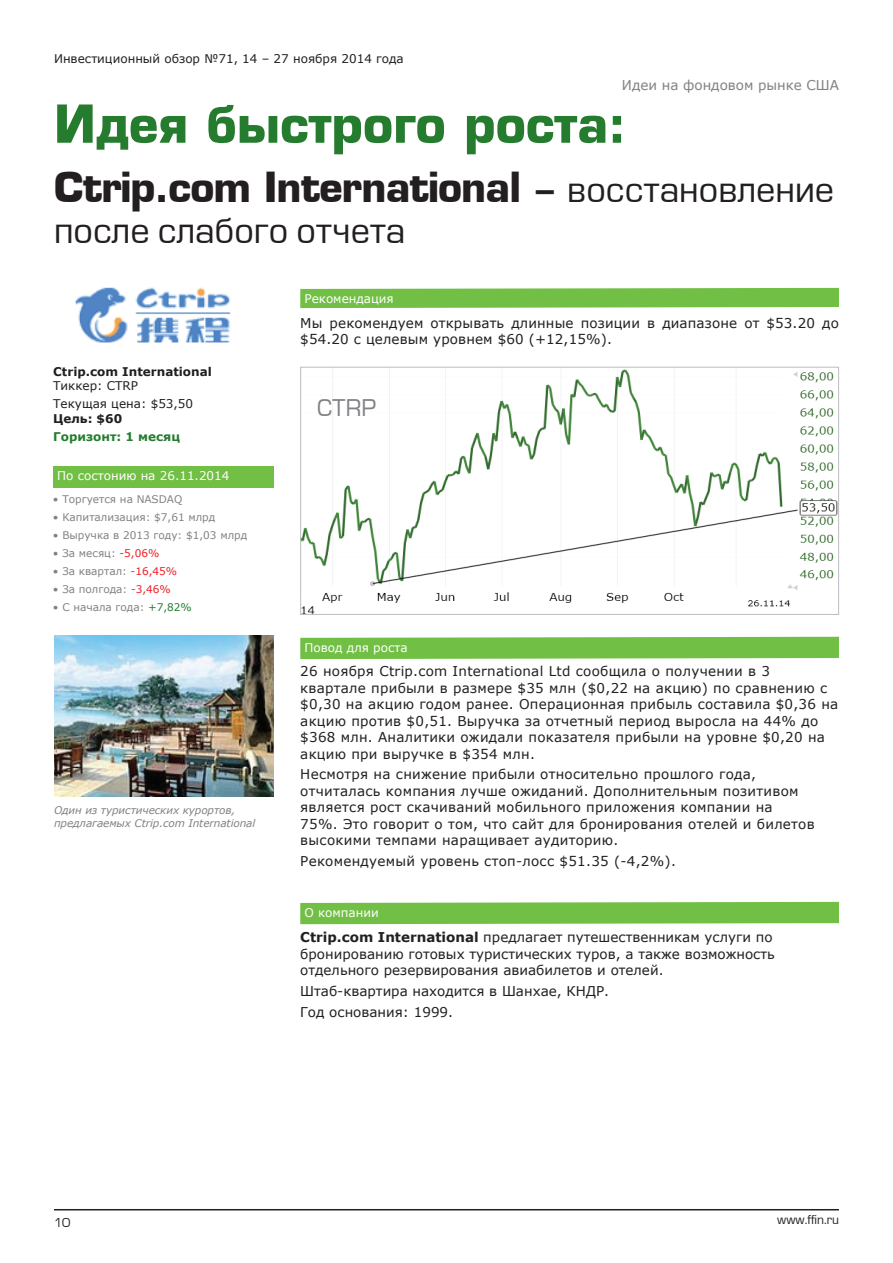
<style>
.page{position:relative;width:893px;height:1263px;background:#fff}
.page>*{position:absolute;margin:0;border:0;box-sizing:border-box;transform-origin:0 0}
.t1{font:700 51px "Europe";color:#257c2e}
.t2{font:700 40.5px "Europe";letter-spacing:-.02em;color:#231f20}
.t3{font:34.5px "Europe Normal";color:#231f20}
.t4{font:22.5px "Europe Normal";color:#808285}
.t5{font:13.5px/16.5px "Verdana";letter-spacing:.02em;color:#231f20}
.t6{font:13.5px/16.5px "Verdana";color:#231f20}
.t7{font:13.5px "Verdana";color:#808285}
.t8{font:12px/18px "Verdana";color:#231f20}
.t9{font:12px "Verdana";color:#fff}
.t10{font:700 12px "Verdana";color:#231f20}
.t11{font:700 12px "Verdana";color:#257c2e}
.t12{font:12px "Europe Normal";color:#231f20}
.t13{font:10.5px "Verdana";color:#808285}
.t14{font:italic 10.5px/12.6px "Verdana";letter-spacing:-.01em;color:#808285}
.s1{font-size:36px}
.s2{font-family:"Europe Normal";font-weight:400;font-size:34.5px}
.s3{color:#ee1d23}
.s4{color:#257c2e}
.s5{font-weight:700}
</style>
<div class="page">
<hr style="left:54px;top:1209px;width:785px;height:1px;background:#231f20">
<div style="left:53px;top:466px;width:221px;height:22px;background:#71bf44"></div>
<svg style="left:300px;top:637px;width:539px;height:22px;background:#75c14a"></svg>
<svg style="left:300px;top:288px;width:539px;height:20px;background:#77c14c"></svg>
<svg style="left:300px;top:902px;width:539px;height:22px;background:#75c14a"></svg>
<img style="left:302px;top:369px;width:535px;height:244px">
<div style="left:300px;top:367px;width:539px;height:248px;border:1px solid #bcbdc0"></div>
<img style="left:75px;top:287px;width:156px;height:56px">
<img style="left:54px;top:636px;width:220px;height:160px">
<p class="t8" style="left:54px;top:50px;width:351px">Инвестиционный обзор №71, 14 – 27 ноября 2014 года</p>
<p class="t7" style="left:622px;top:76px;width:219px">Идеи на фондовом рынке США</p>
<h1 class="t1" style="left:54px;top:94px;width:574px">Идея быстрого роста:</h1>
<h2 class="t2" style="left:54px;top:163px;width:782px">Ctrip.com International <span class="s1">-</span> <span class="s2">восстановление</span></h2>
<h3 class="t3" style="left:54px;top:213px;width:353px">после слабого отчета</h3>
<p class="t9" style="left:305px;top:290px;width:91px">Рекомендация</p>
<p class="t10" style="left:53px;top:363px;width:160px">Ctrip.com International</p>
<p class="t8" style="left:53px;top:377px;width:141px">Тиккер: CTRP<br>Текущая цена: $53,50</p>
<p class="t10" style="left:53px;top:410px;width:70px">Цель: $60</p>
<p class="t11" style="left:53px;top:428px;width:128px">Горизонт: 1 месяц</p>
<p class="t9" style="left:57px;top:467px;width:174px">По состонию на 26.11.2014</p>
<p class="t13" style="left:53px;top:492px;width:131px">• Торгуется на NASDAQ</p>
<p class="t13" style="left:53px;top:510px;width:164px">• Капитализация: $7,61 млрд</p>
<p class="t13" style="left:53px;top:528px;width:196px">• Выручка в 2013 году: $1,03 млрд</p>
<p class="t13" style="left:53px;top:546px;width:108px">• За месяц: <span class="s3">-5,06%</span></p>
<p class="t13" style="left:53px;top:564px;width:126px">• За квартал: <span class="s3">-16,45%</span></p>
<p class="t13" style="left:53px;top:582px;width:119px">• За полгода: <span class="s3">-3,46%</span></p>
<p class="t13" style="left:53px;top:600px;width:140px">• С начала года: <span class="s4">+7,82%</span></p>
<p class="t14" style="left:54px;top:804px;width:203px">Один из туристических курортов, предлагаемых Ctrip.com International</p>
<p class="t5" style="left:300px;top:315px;width:540px">Мы рекомендуем открывать длинные позиции в диапазоне от $53.20 до $54.20 с целевым уровнем $60 (+12,15%).</p>
<h3 class="t4" style="left:317px;top:396px;width:61px">CTRP</h3>
<p class="t9" style="left:305px;top:639px;width:105px">Повод для роста</p>
<p class="t5" style="left:300px;top:663px;width:540px">26 ноября Ctrip.com International Ltd сообщила о получении в 3 квартале прибыли в размере $35 млн ($0,22 на акцию) по сравнению с $0,30 на акцию годом ранее. Операционная прибыль составила $0,36 на акцию против $0,51. Выручка за отчетный период выросла на 44% до $368 млн. Аналитики ожидали показателя прибыли на уровне $0,20 на акцию при выручке в $354 млн.</p>
<p class="t5" style="left:300px;top:766px;width:516px">Несмотря на снижение прибыли относительно прошлого года, отчиталась компания лучше ожиданий. Дополнительным позитивом является рост скачиваний мобильного приложения компании на<br>75%. Это говорит о том, что сайт для бронирования отелей и билетов высокими темпами наращивает аудиторию.</p>
<p class="t5" style="left:300px;top:853px;width:377px">Рекомендуемый уровень стоп-лосс $51.35 (-4,2%).</p>
<p class="t9" style="left:305px;top:904px;width:76px">О компании</p>
<p class="t6" style="left:300px;top:929px;width:476px"><span class="s5">Ctrip.com International</span> предлагает путешественникам услуги по бронированию готовых туристических туров, а также возможность отдельного резервирования авиабилетов и отелей.</p>
<p class="t6" style="left:300px;top:980px;width:310px;line-height:20.7px">Штаб-квартира находится в Шанхае, КНДР.<br>Год основания: 1999.</p>
<p class="t12" style="left:54px;top:1216px;width:18px">10</p>
<p class="t12" style="left:777px;top:1213px;width:63px">www.ffin.ru</p>
</div>
